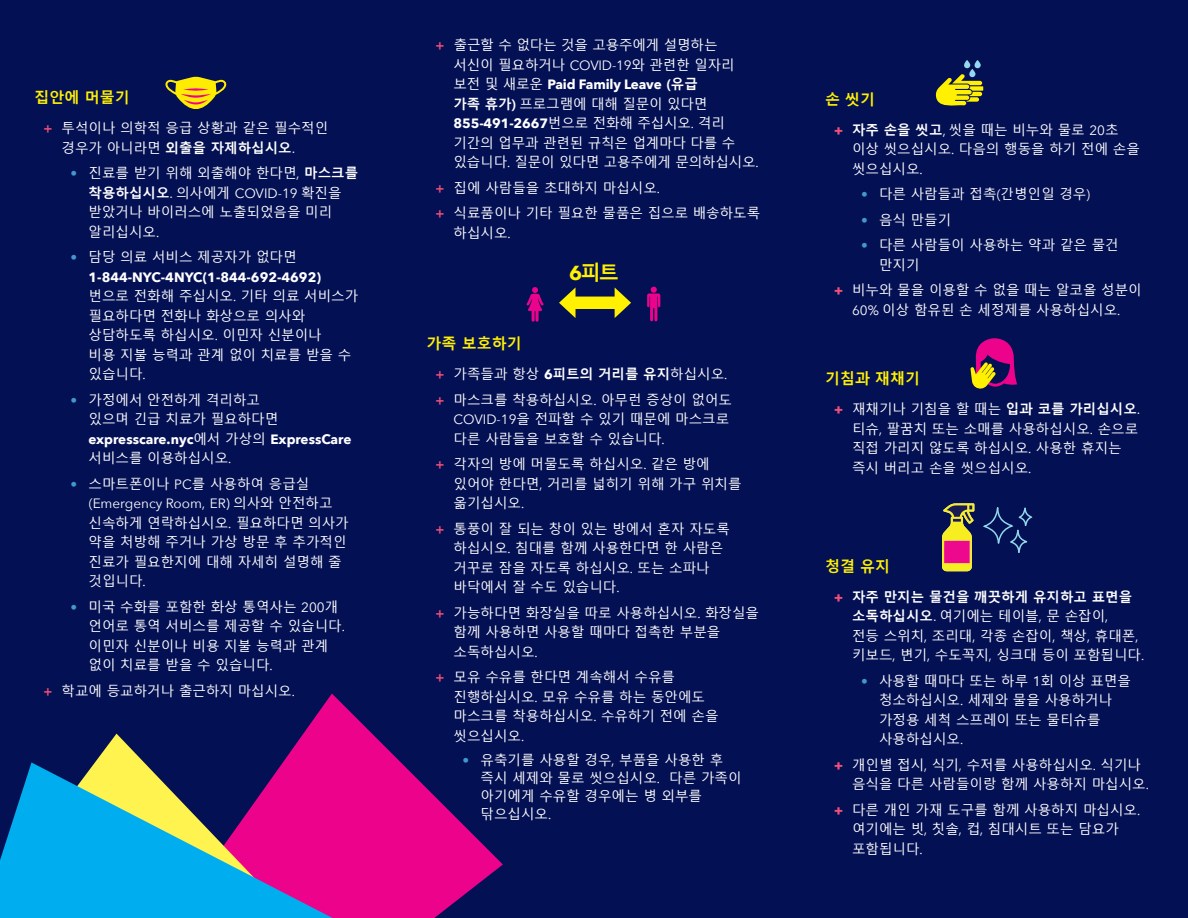
<style>
.page{position:relative;width:1188px;height:918px;background:#041054}
.page>*{position:absolute;margin:0;border:0;box-sizing:border-box;transform-origin:0 0}
.t1{font:700 20.25px "Malgun Gothic";color:#fff101}
.t2{font:700 15px "Malgun Gothic";color:#fff101}
.t3{font:13.5px/19.5px "Malgun Gothic";color:#fff}
.t4{font:700 13.5px "Avenir Next";color:#fff}
.t5{font:13.5px "Avenir Next";color:#fff}
.s1{font-family:"Avenir";font-weight:800;color:#f04f79}
.s2{font-weight:700}
.s3{font-family:"Avenir Next"}
.s4{font-family:"Avenir Next";font-weight:800;color:#4298cd}
.s5{font-family:"Malgun Gothic";font-weight:700}
.s6{font-family:"Malgun Gothic"}
.s7{font-family:"Malgun Gothic";font-weight:400}
.s8{font-family:"Avenir Next";font-weight:700}
.s9{font-family:"Avenir Next";font-weight:800;color:#f04f79}
</style>
<div class="page">
<svg style="left:287px;top:694px;width:216px;height:224px;fill:#ed028c"></svg>
<svg style="left:95px;top:734px;width:192px;height:28px"></svg>
<svg style="left:0;top:762px;width:333px;height:156px;fill:#00aeef"></svg>
<svg style="left:526px;top:287px;width:18px;height:35px"></svg>
<svg style="left:647px;top:287px;width:13px;height:34px"></svg>
<div style="left:569px;top:297px;width:52px;height:12px;background:#fff101"></div>
<svg style="left:559px;top:287px;width:17px;height:31px"></svg>
<svg style="left:615px;top:288px;width:16px;height:30px"></svg>
<svg style="left:936px;top:60px;width:47px;height:46px"></svg>
<svg style="left:971px;top:338px;width:46px;height:51px"></svg>
<svg style="left:165px;top:77px;width:62px;height:32px"></svg>
<svg style="left:983px;top:507px;width:50px;height:46px"></svg>
<svg style="left:942px;top:503px;width:32px;height:68px"></svg>
<p class="t2" style="left:35px;top:89px;width:97px">집안에 머물기</p>
<p class="t3" style="left:62px;top:119px;width:268px;text-indent:-18px"><span class="s1">+</span> 투석이나 의학적 응급 상황과 같은 필수적인 경우가 아니라면 <span class="s2">외출을 자제하십시오</span><span class="s3">.</span></p>
<p class="t3" style="left:71px;top:164px;width:289px"><span class="s4">•</span> 진료를 받기 위해 외출해야 한다면, <span class="s2">마스크를</span></p>
<p class="t5" style="left:89px;top:182px;width:255px"><span class="s5">착용하십시오</span>. <span class="s6">의사에게</span> COVID-19 <span class="s6">확진을</span></p>
<p class="t3" style="left:89px;top:203px;width:245px">받았거나 바이러스에 노출되었음을 미리 알리십시오.</p>
<p class="t3" style="left:71px;top:248px;width:228px"><span class="s4">•</span> 담당 의료 서비스 제공자가 없다면</p>
<p class="t4" style="left:89px;top:265px;width:234px">1-844-NYC-4NYC(1-844-692-4692)</p>
<p class="t3" style="left:89px;top:287px;width:271px">번으로 전화해 주십시오. 기타 의료 서비스가 필요하다면 전화나 화상으로 의사와 상담하도록 하십시오. 이민자 신분이나<br>비용 지불 능력과 관계 없이 치료를 받을 수 있습니다.</p>
<p class="t3" style="left:89px;top:390px;width:191px;text-indent:-18px"><span class="s4">•</span> 가정에서 안전하게 격리하고 있으며 긴급 치료가 필요하다면</p>
<p class="t4" style="left:89px;top:427px;width:264px">expresscare.nyc<span class="s7">에서 가상의</span> ExpressCare</p>
<p class="t3" style="left:89px;top:449px;width:144px">서비스를 이용하십시오.</p>
<p class="t3" style="left:71px;top:474px;width:240px"><span class="s4">•</span> 스마트폰이나 <span class="s3">PC</span>를 사용하여 응급실</p>
<p class="t5" style="left:89px;top:492px;width:245px"><span class="s6">(</span>Emergency Room<span class="s6">,</span> ER) <span class="s6">의사와 안전하고</span></p>
<p class="t3" style="left:89px;top:513px;width:262px">신속하게 연락하십시오. 필요하다면 의사가 약을 처방해 주거나 가상 방문 후 추가적인 진료가 필요한지에 대해 자세히 설명해 줄 것입니다.</p>
<p class="t3" style="left:89px;top:597px;width:258px;text-indent:-18px"><span class="s4">•</span> 미국 수화를 포함한 화상 통역사는 <span class="s3">200</span>개 언어로 통역 서비스를 제공할 수 있습니다. 이민자 신분이나 비용 지불 능력과 관계 없이 치료를 받을 수 있습니다.</p>
<p class="t3" style="left:44px;top:681px;width:253px"><span class="s1">+</span> 학교에 등교하거나 출근하지 마십시오.</p>
<p class="t3" style="left:454px;top:36px;width:282px;text-indent:-18px"><span class="s1">+</span> 출근할 수 없다는 것을 고용주에게 설명하는 서신이 필요하거나 <span class="s3">COVID-19</span>와 관련한 일자리</p>
<p class="t4" style="left:454px;top:73px;width:246px"><span class="s7">보전 및 새로운</span> Paid Family Leave <span class="s6">(유급</span></p>
<p class="t3" style="left:454px;top:94px;width:306px"><span class="s2">가족 휴가)</span> 프로그램에 대해 질문이 있다면<br><span class="s8">855-491-2667</span>번으로 전화해 주십시오. 격리 기간의 업무과 관련된 규칙은 업계마다 다를 수 있습니다. 질문이 있다면 고용주에게 문의하십시오.</p>
<p class="t3" style="left:436px;top:175px;width:326px;line-height:25.5px"><span class="s1">+</span> 집에 사람들을 초대하지 마십시오.<br><span class="s1">+</span> 식료품이나 기타 필요한 물품은 집으로 배송하도록</p>
<p class="t3" style="left:454px;top:223px;width:58px">하십시오.</p>
<h1 class="t1" style="left:569px;top:261px;width:51px"><span class="s3">6</span>피트</h1>
<p class="t2" style="left:427px;top:335px;width:97px">가족 보호하기</p>
<p class="t3" style="left:436px;top:362px;width:298px;line-height:25.5px"><span class="s1">+</span> 가족들과 항상 <span class="s8">6</span><span class="s2">피트의 거리를 유지</span>하십시오. <span class="s1">+</span> 마스크를 착용하십시오. 아무런 증상이 없어도</p>
<p class="t3" style="left:454px;top:410px;width:277px"><span class="s3">COVID-19</span>을 전파할 수 있기 때문에 마스크로 다른 사람들을 보호할 수 있습니다.</p>
<p class="t3" style="left:454px;top:455px;width:289px;text-indent:-18px"><span class="s1">+</span> 각자의 방에 머물도록 하십시오. 같은 방에 있어야 한다면, 거리를 넓히기 위해 가구 위치를 옮기십시오.</p>
<p class="t3" style="left:454px;top:520px;width:278px;text-indent:-18px"><span class="s1">+</span> 통풍이 잘 되는 창이 있는 방에서 혼자 자도록 하십시오. 침대를 함께 사용한다면 한 사람은 거꾸로 잠을 자도록 하십시오. 또는 소파나 바닥에서 잘 수도 있습니다.</p>
<p class="t3" style="left:454px;top:604px;width:307px;text-indent:-18px"><span class="s1">+</span> 가능하다면 화장실을 따로 사용하십시오. 화장실을 함께 사용하면 사용할 때마다 접촉한 부분을 소독하십시오.</p>
<p class="t3" style="left:454px;top:668px;width:266px;text-indent:-18px"><span class="s1">+</span> 모유 수유를 한다면 계속해서 수유를 진행하십시오. 모유 수유를 하는 동안에도 마스크를 착용하십시오. 수유하기 전에 손을 씻으십시오.</p>
<p class="t3" style="left:481px;top:751px;width:262px;line-height:18px;text-indent:-18px"><span class="s4">•</span> 유축기를 사용할 경우, 부품을 사용한 후 즉시 세제와 물로 씻으십시오. 다른 가족이 아기에게 수유할 경우에는 병 외부를 닦으십시오.</p>
<p class="t2" style="left:825px;top:90px;width:52px">손 씻기</p>
<p class="t3" style="left:852px;top:120px;width:289px;text-indent:-18px"><span class="s9">+</span> <span class="s2">자주 손을 씻고</span><span class="s3">,</span> 씻을 때는 비누와 물로 <span class="s3">20</span>초 이상 씻으십시오. 다음의 행동을 하기 전에 손을 씻으십시오.</p>
<p class="t3" style="left:861px;top:185px;width:231px"><span class="s4">•</span> 다른 사람들과 접촉(간병인일 경우)</p>
<p class="t3" style="left:861px;top:210px;width:92px"><span class="s4">•</span> 음식 만들기</p>
<p class="t3" style="left:879px;top:236px;width:241px;text-indent:-18px"><span class="s4">•</span> 다른 사람들이 사용하는 약과 같은 물건 만지기</p>
<p class="t3" style="left:834px;top:281px;width:309px;text-align:center"><span class="s9">+</span> 비누와 물을 이용할 수 없을 때는 알코올 성분이<br><span class="s3">60%</span> 이상 함유된 손 세정제를 사용하십시오.</p>
<p class="t2" style="left:825px;top:370px;width:97px">기침과 재채기</p>
<p class="t3" style="left:852px;top:400px;width:290px;text-indent:-18px"><span class="s9">+</span> 재채기나 기침을 할 때는 <span class="s2">입과 코를 가리십시오</span><span class="s3">. </span>티슈, 팔꿈치 또는 소매를 사용하십시오. 손으로 직접 가리지 않도록 하십시오. 사용한 휴지는 즉시 버리고 손을 씻으십시오.</p>
<p class="t2" style="left:825px;top:557px;width:67px">청결 유지</p>
<p class="t3" style="left:852px;top:587px;width:294px;text-indent:-18px"><span class="s9">+</span> <span class="s2">자주 만지는 물건을 깨끗하게 유지하고 표면을 소독하십시오</span><span class="s3">.</span> 여기에는 테이블, 문 손잡이,<br>전등 스위치, 조리대, 각종 손잡이, 책상, 휴대폰, 키보드, 변기, 수도꼭지, 싱크대 등이 포함됩니다.</p>
<p class="t3" style="left:879px;top:671px;width:253px;text-indent:-18px"><span class="s4">•</span> 사용할 때마다 또는 하루 1회 이상 표면을 청소하십시오. 세제와 물을 사용하거나 가정용 세척 스프레이 또는 물티슈를 사용하십시오.</p>
<p class="t3" style="left:852px;top:755px;width:298px;text-indent:-18px"><span class="s9">+</span> 개인별 접시, 식기, 수저를 사용하십시오. 식기나 음식을 다른 사람들이랑 함께 사용하지 마십시오.</p>
<p class="t3" style="left:852px;top:800px;width:289px;text-indent:-18px"><span class="s9">+</span> 다른 개인 가재 도구를 함께 사용하지 마십시오. 여기에는 빗, 칫솔, 컵, 침대시트 또는 담요가 포함됩니다.</p>
</div>
